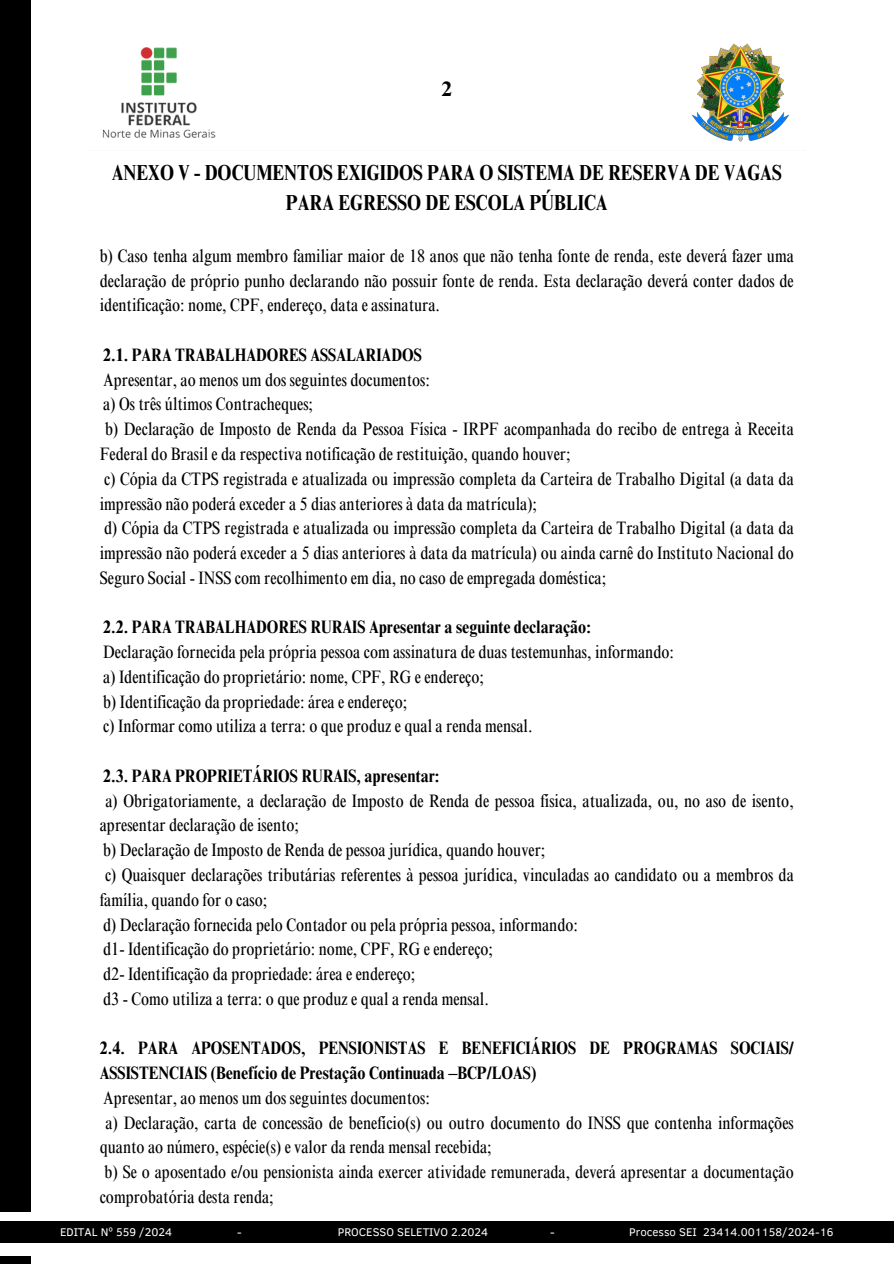
<style>
.page{position:relative;width:894px;height:1264px;background:#fff}
.page>*{position:absolute;margin:0;border:0;box-sizing:border-box;transform-origin:0 0}
.t1{font:700 condensed 21.75px/30.3px "Times NRMT Pro";color:#000;text-align:center}
.t2{font:700 20.85px "Times NRMT Pro";color:#000}
.t3{font:condensed 18px/24.8px "Times NRMT Pro";color:#000}
.t4{font:700 condensed 18px/24.8px "Times NRMT Pro";color:#000}
.t5{font:11.4px "Clear Sans";color:#fff}
</style>
<div class="page">
<img style="left:692px;top:43px;width:98px;height:99px">
<div style="left:0;top:0;width:31px;height:1211px;background:#000"></div>
<img style="left:102px;top:47px;width:114px;height:91px">
<div style="left:0;top:1220px;width:893px;height:22px;background:#000"></div>
<div style="left:0;top:1255px;width:31px;height:8px;background:#000"></div>
<p class="t2" style="left:441px;top:81px;width:12px">2</p>
<p class="t1" style="left:112px;top:160px;width:671px">ANEXO V - DOCUMENTOS EXIGIDOS PARA O SISTEMA DE RESERVA DE VAGAS<br>PARA EGRESSO DE ESCOLA PÚBLICA</p>
<p class="t3" style="left:100px;top:246px;width:695px;text-align:justify">b) Caso tenha algum membro familiar maior de 18 anos que não tenha fonte de renda, este deverá fazer uma declaração de próprio punho declarando não possuir fonte de renda. Esta declaração deverá conter dados de identificação: nome, CPF, endereço, data e assinatura.</p>
<p class="t4" style="left:103px;top:345px;width:320px">2.1. PARA TRABALHADORES ASSALARIADOS</p>
<p class="t3" style="left:103px;top:369px;width:328px">Apresentar, ao menos um dos seguintes documentos:</p>
<p class="t3" style="left:103px;top:394px;width:211px">a) Os três últimos Contracheques;</p>
<p class="t3" style="left:100px;top:419px;width:695px;text-indent:5px">b) Declaração de Imposto de Renda da Pessoa Física - IRPF acompanhada do recibo de entrega à Receita<br>Federal do Brasil e da respectiva notificação de restituição, quando houver;</p>
<p class="t3" style="left:100px;top:468px;width:695px">c) Cópia da CTPS registrada e atualizada ou impressão completa da Carteira de Trabalho Digital (a data da impressão não poderá exceder a 5 dias anteriores à data da matrícula);</p>
<p class="t3" style="left:100px;top:518px;width:695px;text-align:justify">d) Cópia da CTPS registrada e atualizada ou impressão completa da Carteira de Trabalho Digital (a data da impressão não poderá exceder a 5 dias anteriores à data da matrícula) ou ainda carnê do Instituto Nacional do Seguro Social - INSS com recolhimento em dia, no caso de empregada doméstica;</p>
<p class="t4" style="left:103px;top:617px;width:489px">2.2. PARA TRABALHADORES RURAIS Apresentar a seguinte declaração:</p>
<p class="t3" style="left:103px;top:642px;width:572px">Declaração fornecida pela própria pessoa com assinatura de duas testemunhas, informando:</p>
<p class="t3" style="left:103px;top:666px;width:382px">a) Identificação do proprietário: nome, CPF, RG e endereço;</p>
<p class="t3" style="left:103px;top:691px;width:305px">b) Identificação da propriedade: área e endereço;</p>
<p class="t3" style="left:103px;top:716px;width:430px">c) Informar como utiliza a terra: o que produz e qual a renda mensal.</p>
<p class="t4" style="left:103px;top:765px;width:337px">2.3. PARA PROPRIETÁRIOS RURAIS, apresentar:</p>
<p class="t3" style="left:100px;top:790px;width:695px;text-indent:6px">a) Obrigatoriamente, a declaração de Imposto de Renda de pessoa física, atualizada, ou, no aso de isento, apresentar declaração de isento;</p>
<p class="t3" style="left:103px;top:840px;width:443px">b) Declaração de Imposto de Renda de pessoa jurídica, quando houver;</p>
<p class="t3" style="left:100px;top:864px;width:695px">c) Quaisquer declarações tributárias referentes à pessoa jurídica, vinculadas ao candidato ou a membros da família, quando for o caso;</p>
<p class="t3" style="left:103px;top:914px;width:476px">d) Declaração fornecida pelo Contador ou pela própria pessoa, informando:</p>
<p class="t3" style="left:103px;top:939px;width:391px">d1- Identificação do proprietário: nome, CPF, RG e endereço;</p>
<p class="t3" style="left:103px;top:963px;width:314px">d2- Identificação da propriedade: área e endereço;</p>
<p class="t3" style="left:103px;top:988px;width:387px">d3 - Como utiliza a terra: o que produz e qual a renda mensal.</p>
<p class="t4" style="left:100px;top:1038px;width:695px">2.4. PARA APOSENTADOS, PENSIONISTAS E BENEFICIÁRIOS DE PROGRAMAS SOCIAIS/<br>ASSISTENCIAIS (Benefício de Prestação Continuada –BCP/LOAS)</p>
<p class="t3" style="left:103px;top:1087px;width:328px">Apresentar, ao menos um dos seguintes documentos:</p>
<p class="t3" style="left:100px;top:1112px;width:695px;text-indent:6px">a) Declaração, carta de concessão de benefício(s) ou outro documento do INSS que contenha informações quanto ao número, espécie(s) e valor da renda mensal recebida;</p>
<p class="t3" style="left:100px;top:1161px;width:695px">b) Se o aposentado e/ou pensionista ainda exercer atividade remunerada, deverá apresentar a documentação comprobatória desta renda;</p>
<h1 class="t5" style="left:60px;top:1223px;width:113px">EDITAL Nº 559 /2024</h1>
<h1 class="t5" style="left:237px;top:1223px;width:6px">-</h1>
<h1 class="t5" style="left:337px;top:1223px;width:152px">PROCESSO SELETIVO 2.2024</h1>
<h1 class="t5" style="left:550px;top:1223px;width:6px">-</h1>
<h1 class="t5" style="left:629px;top:1223px;width:206px">Processo SEI 23414.001158/2024-16</h1>
</div>
